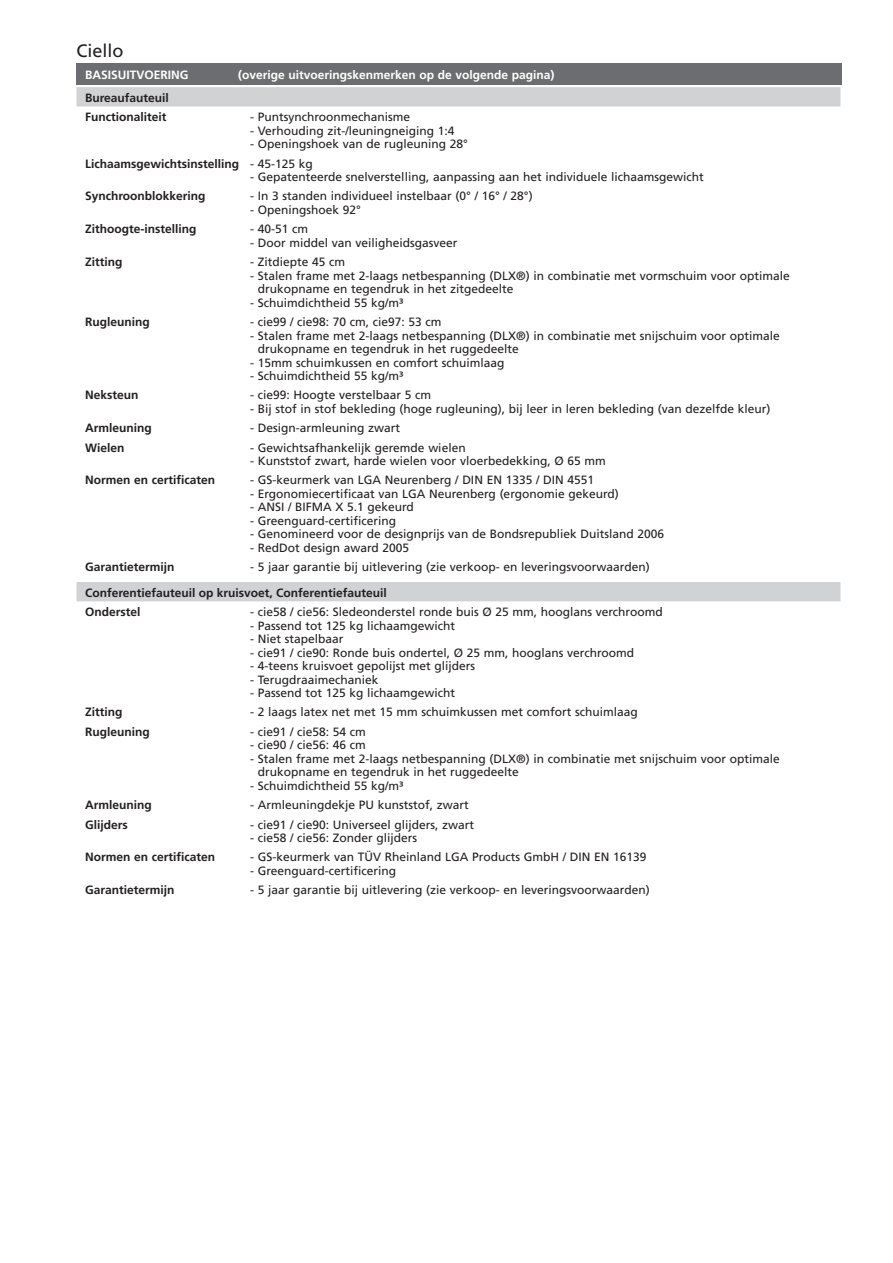
<style>
.page{position:relative;width:893px;height:1263px;background:#fff}
.page>*{position:absolute;margin:0;border:0;box-sizing:border-box;transform-origin:0 0}
.Seitenueberschrift{font:18px "Frutiger LT";color:#231f20}
.Grundausstattungstex{font:12px/13.5px "Frutiger LT";color:#231f20}
.Grundausstattungstex-2{font:12px "Frutiger LT 65 Bd";color:#231f20}
.Funktion{font:12px "Frutiger LT 65 Bd";color:#231f20}
.Ueberschrift{font:12px "Frutiger LT 65 Bd";color:#fff}
</style>
<div class="page">
<svg style="left:77px;top:87px;width:763px;height:514px"></svg>
<div style="left:77px;top:64px;width:765px;height:21px;background:#6c6d70"></div>
<p class="Seitenueberschrift" style="left:77px;top:40px;width:49px">Ciello</p>
<p class="Funktion" style="left:85px;top:91px;width:85px">Bureaufauteuil</p>
<p class="Grundausstattungstex-2" style="left:85px;top:110px;width:83px">Functionaliteit</p>
<p class="Grundausstattungstex" style="left:250px;top:110px;width:162px">- Puntsynchroonmechanisme</p>
<p class="Grundausstattungstex" style="left:250px;top:124px;width:206px">- Verhouding zit-/leuningneiging 1:4</p>
<p class="Grundausstattungstex" style="left:250px;top:137px;width:219px">- Openingshoek van de rugleuning 28°</p>
<p class="Grundausstattungstex-2" style="left:85px;top:156px;width:156px">Lichaamsgewichtsinstelling</p>
<p class="Grundausstattungstex" style="left:250px;top:157px;width:64px">- 45-125 kg</p>
<p class="Grundausstattungstex" style="left:250px;top:170px;width:455px">- Gepatenteerde snelverstelling, aanpassing aan het individuele lichaamsgewicht</p>
<p class="Grundausstattungstex-2" style="left:85px;top:189px;width:122px">Synchroonblokkering</p>
<p class="Grundausstattungstex" style="left:250px;top:190px;width:284px">- In 3 standen individueel instelbaar (0° / 16° / 28°)</p>
<p class="Grundausstattungstex" style="left:250px;top:203px;width:112px">- Openingshoek 92°</p>
<p class="Grundausstattungstex-2" style="left:85px;top:222px;width:113px">Zithoogte-instelling</p>
<p class="Grundausstattungstex" style="left:250px;top:222px;width:60px">- 40-51 cm</p>
<p class="Grundausstattungstex" style="left:250px;top:236px;width:209px">- Door middel van veiligheidsgasveer</p>
<p class="Grundausstattungstex-2" style="left:85px;top:255px;width:39px">Zitting</p>
<p class="Grundausstattungstex" style="left:250px;top:255px;width:97px">- Zitdiepte 45 cm</p>
<p class="Grundausstattungstex" style="left:258px;top:269px;width:534px;text-indent:-8px">- Stalen frame met 2-laags netbespanning (DLX®) in combinatie met vormschuim voor optimale drukopname en tegendruk in het zitgedeelte</p>
<p class="Grundausstattungstex" style="left:250px;top:296px;width:155px">- Schuimdichtheid 55 kg/m³</p>
<p class="Grundausstattungstex-2" style="left:85px;top:315px;width:66px">Rugleuning</p>
<p class="Grundausstattungstex" style="left:250px;top:315px;width:193px">- cie99 / cie98: 70 cm, cie97: 53 cm</p>
<p class="Grundausstattungstex" style="left:258px;top:329px;width:524px;text-indent:-8px">- Stalen frame met 2-laags netbespanning (DLX®) in combinatie met snijschuim voor optimale drukopname en tegendruk in het ruggedeelte</p>
<p class="Grundausstattungstex" style="left:250px;top:356px;width:256px">- 15mm schuimkussen en comfort schuimlaag</p>
<p class="Grundausstattungstex" style="left:250px;top:369px;width:155px">- Schuimdichtheid 55 kg/m³</p>
<p class="Grundausstattungstex-2" style="left:85px;top:388px;width:55px">Neksteun</p>
<p class="Grundausstattungstex" style="left:250px;top:388px;width:183px">- cie99: Hoogte verstelbaar 5 cm</p>
<p class="Grundausstattungstex" style="left:250px;top:402px;width:522px">- Bij stof in stof bekleding (hoge rugleuning), bij leer in leren bekleding (van dezelfde kleur)</p>
<p class="Grundausstattungstex-2" style="left:85px;top:421px;width:68px">Armleuning</p>
<p class="Grundausstattungstex" style="left:250px;top:421px;width:152px">- Design-armleuning zwart</p>
<p class="Grundausstattungstex-2" style="left:85px;top:440px;width:41px">Wielen</p>
<p class="Grundausstattungstex" style="left:250px;top:441px;width:217px">- Gewichtsafhankelijk geremde wielen</p>
<p class="Grundausstattungstex" style="left:250px;top:454px;width:357px">- Kunststof zwart, harde wielen voor vloerbedekking, Ø 65 mm</p>
<p class="Grundausstattungstex-2" style="left:85px;top:473px;width:132px">Normen en certificaten</p>
<p class="Grundausstattungstex" style="left:250px;top:474px;width:345px">- GS-keurmerk van LGA Neurenberg / DIN EN 1335 / DIN 4551</p>
<p class="Grundausstattungstex" style="left:250px;top:487px;width:370px">- Ergonomiecertificaat van LGA Neurenberg (ergonomie gekeurd)</p>
<p class="Grundausstattungstex" style="left:250px;top:501px;width:165px">- ANSI / BIFMA X 5.1 gekeurd</p>
<p class="Grundausstattungstex" style="left:250px;top:514px;width:147px">- Greenguard-certificering</p>
<p class="Grundausstattungstex" style="left:250px;top:528px;width:416px">- Genomineerd voor de designprijs van de Bondsrepubliek Duitsland 2006</p>
<p class="Grundausstattungstex" style="left:250px;top:541px;width:161px">- RedDot design award 2005</p>
<p class="Grundausstattungstex-2" style="left:85px;top:560px;width:91px">Garantietermijn</p>
<p class="Grundausstattungstex" style="left:250px;top:560px;width:401px">- 5 jaar garantie bij uitlevering (zie verkoop- en leveringsvoorwaarden)</p>
<p class="Funktion" style="left:85px;top:585px;width:303px">Conferentiefauteuil op kruisvoet, Conferentiefauteuil</p>
<p class="Grundausstattungstex-2" style="left:85px;top:605px;width:57px">Onderstel</p>
<p class="Grundausstattungstex" style="left:250px;top:605px;width:414px">- cie58 / cie56: Sledeonderstel ronde buis Ø 25 mm, hooglans verchroomd</p>
<p class="Grundausstattungstex" style="left:250px;top:619px;width:207px">- Passend tot 125 kg lichaamgewicht</p>
<p class="Grundausstattungstex" style="left:250px;top:632px;width:95px">- Niet stapelbaar</p>
<p class="Grundausstattungstex" style="left:250px;top:646px;width:386px">- cie91 / cie90: Ronde buis ondertel, Ø 25 mm, hooglans verchroomd</p>
<p class="Grundausstattungstex" style="left:250px;top:659px;width:227px">- 4-teens kruisvoet gepolijst met glijders</p>
<p class="Grundausstattungstex" style="left:250px;top:673px;width:130px">- Terugdraaimechaniek</p>
<p class="Grundausstattungstex" style="left:250px;top:686px;width:207px">- Passend tot 125 kg lichaamgewicht</p>
<p class="Grundausstattungstex-2" style="left:85px;top:705px;width:39px">Zitting</p>
<p class="Grundausstattungstex" style="left:250px;top:705px;width:389px">- 2 laags latex net met 15 mm schuimkussen met comfort schuimlaag</p>
<p class="Grundausstattungstex-2" style="left:85px;top:724px;width:66px">Rugleuning</p>
<p class="Grundausstattungstex" style="left:250px;top:725px;width:117px">- cie91 / cie58: 54 cm</p>
<p class="Grundausstattungstex" style="left:250px;top:738px;width:117px">- cie90 / cie56: 46 cm</p>
<p class="Grundausstattungstex" style="left:258px;top:752px;width:524px;text-indent:-8px">- Stalen frame met 2-laags netbespanning (DLX®) in combinatie met snijschuim voor optimale drukopname en tegendruk in het ruggedeelte</p>
<p class="Grundausstattungstex" style="left:250px;top:779px;width:155px">- Schuimdichtheid 55 kg/m³</p>
<p class="Grundausstattungstex-2" style="left:85px;top:798px;width:68px">Armleuning</p>
<p class="Grundausstattungstex" style="left:250px;top:798px;width:220px">- Armleuningdekje PU kunststof, zwart</p>
<p class="Grundausstattungstex-2" style="left:85px;top:817px;width:44px">Glijders</p>
<p class="Grundausstattungstex" style="left:250px;top:818px;width:226px">- cie91 / cie90: Universeel glijders, zwart</p>
<p class="Grundausstattungstex" style="left:250px;top:831px;width:169px">- cie58 / cie56: Zonder glijders</p>
<p class="Grundausstattungstex-2" style="left:85px;top:850px;width:132px">Normen en certificaten</p>
<p class="Grundausstattungstex" style="left:250px;top:850px;width:398px">- GS-keurmerk van TÜV Rheinland LGA Products GmbH / DIN EN 16139</p>
<p class="Grundausstattungstex" style="left:250px;top:864px;width:147px">- Greenguard-certificering</p>
<p class="Grundausstattungstex-2" style="left:85px;top:883px;width:91px">Garantietermijn</p>
<p class="Grundausstattungstex" style="left:250px;top:883px;width:401px">- 5 jaar garantie bij uitlevering (zie verkoop- en leveringsvoorwaarden)</p>
<p class="Ueberschrift" style="left:85px;top:68px;width:105px">BASISUITVOERING</p>
<p class="Ueberschrift" style="left:238px;top:68px;width:318px">(overige uitvoeringskenmerken op de volgende pagina)</p>
</div>
